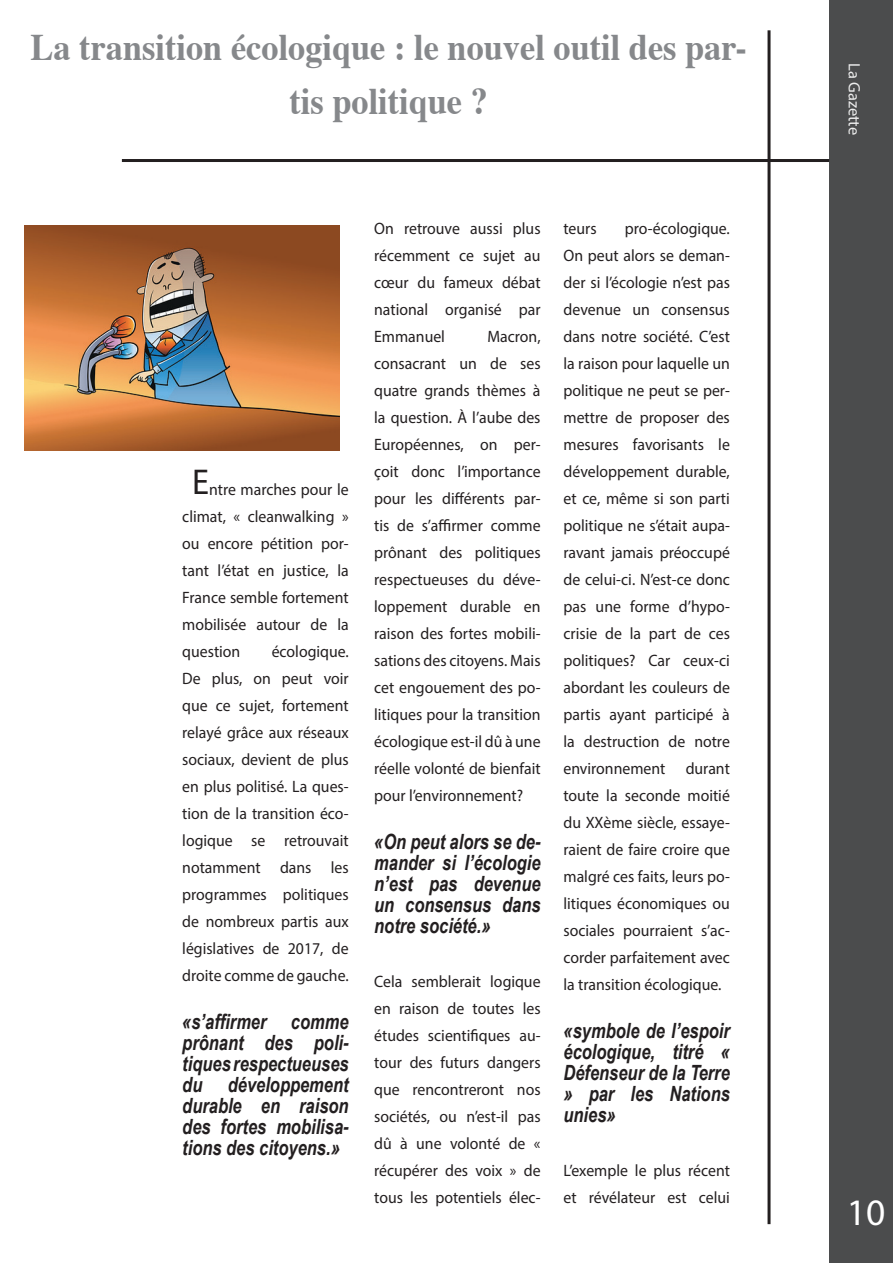
<style>
.page{position:relative;width:893px;height:1263px;background:#fff}
.page>*{position:absolute;margin:0;border:0;box-sizing:border-box;transform-origin:0 0}
.t1{font:700 37.5px "Times";color:#86888b;scale:.92 1}
.t2{font:37.5px "Myriad Pro";color:#fff}
.t3{font:italic 700 21px/21px "Arial Narrow";color:#231f20;text-align:justify;scale:.96 1}
.t4{font:16.5px/27px "Myriad Pro";color:#231f20;text-align:justify;scale:.96 1}
.t5{font:16.5px "Myriad Pro";color:#fff}
.s1{font-size:36px}
</style>
<div class="page">
<div style="left:829px;top:0;width:64px;height:1263px;background:#4b4c4d"></div>
<hr style="left:767px;top:30px;width:3px;height:1194px;background:#231f20">
<hr style="left:122px;top:159px;width:707px;height:3px;background:#231f20">
<img style="left:25px;top:225px;width:315px;height:225px">
<h1 class="t1" style="left:31px;top:12px;width:780px">La transition écologique : le nouvel outil des par-</h1>
<h1 class="t1" style="left:289px;top:66px;width:217px">tis politique ?</h1>
<p class="t4" style="left:182px;top:476px;width:175px;text-indent:10px"><span class="s1">E</span>ntre marches pour le climat, « cleanwalking » ou encore pétition por&shy;tant l’état en justice, la France semble fortement mobilisée autour de la question</p>
<p class="t4" style="left:182px;top:638px;width:175px;text-indent:89px">écologique.<br>De plus, on peut voir que ce sujet, fortement relayé grâce aux réseaux sociaux, devient de plus en plus politisé. La ques&shy;tion de la transition éco&shy;logique se retrouvait notamment dans les programmes politiques de nombreux partis aux législatives de 2017, de droite comme de gauche.</p>
<p class="t3" style="left:182px;top:1010px;width:175px">«s’affirmer comme prônant des poli&shy;tiques respectueuses du développement durable en raison des fortes mobilisa&shy;tions des citoyens.»</p>
<p class="t4" style="left:374px;top:215px;width:175px">On retrouve aussi plus récemment ce sujet au cœur du fameux débat national organisé par Emmanuel</p>
<p class="t4" style="left:374px;top:323px;width:175px;text-indent:113px">Macron, consacrant un de ses quatre grands thèmes à la question. À l’aube des Européennes, on per&shy;çoit donc l’importance pour les différents par&shy;tis de s’affirmer comme prônant des politiques respectueuses du déve&shy;loppement durable en raison des fortes mobili&shy;sations des citoyens. Mais cet engouement des po&shy;litiques pour la transition écologique est-il dû à une réelle volonté de bienfait pour l’environnement?</p>
<p class="t3" style="left:374px;top:830px;width:175px">«On peut alors se de&shy;mander si l’écologie n’est pas devenue un consensus dans notre société.»</p>
<p class="t4" style="left:374px;top:968px;width:175px">Cela semblerait logique en raison de toutes les études scientifiques au&shy;tour des futurs dangers que rencontreront nos sociétés, ou n’est-il pas dû à une volonté de « récupérer des voix » de tous les potentiels élec-</p>
<p class="t4" style="left:563px;top:215px;width:175px;text-indent:61px">pro-écologique.<br>On peut alors se deman&shy;der si l’écologie n’est pas devenue un consensus dans notre société. C’est la raison pour laquelle un politique ne peut se per&shy;mettre de proposer des mesures favorisants le développement durable, et ce, même si son parti politique ne s’était aupa&shy;ravant jamais préoccupé de celui-ci. N’est-ce donc pas une forme d’hypo&shy;crisie de la part de ces politiques? Car ceux-ci abordant les couleurs de partis ayant participé à la destruction de notre environnement durant toute la seconde moitié du XXème siècle, essaye&shy;raient de faire croire que malgré ces faits, leurs po&shy;litiques économiques ou sociales pourraient s’ac&shy;corder parfaitement avec la transition écologique.</p>
<p class="t3" style="left:563px;top:1019px;width:175px">«symbole de l’espoir écologique, titré « Défenseur de la Terre » par les Nations unies»</p>
<p class="t4" style="left:563px;top:215px;width:36px">teurs</p>
<p class="t4" style="left:563px;top:1157px;width:175px">L’exemple le plus récent et révélateur est celui</p>
<p class="t5" style="left:864px;top:63px;width:74px;rotate:90deg">La Gazette</p>
<h1 class="t2" style="left:847px;top:1189px;width:40px">10</h1>
</div>
